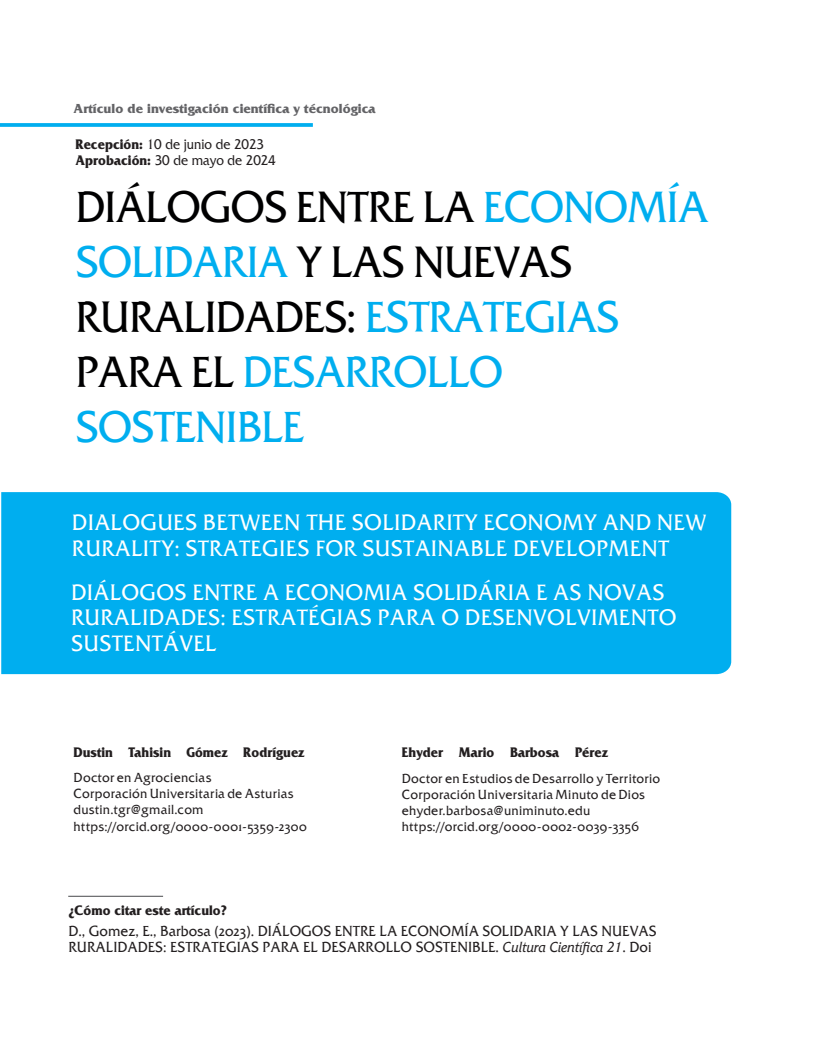
<style>
.page{position:relative;width:819px;height:1053px;background:#fff}
.page>*{position:absolute;margin:0;border:0;box-sizing:border-box;transform-origin:0 0}
.Titulo_Portada{font:43.75px/55px "Friz Qua Regu OS";letter-spacing:-.03em;color:#00aeef;scale:.92 1}
.Subtitulos_Portada{font:22.38px/25.5px "Friz Qua Regu OS";letter-spacing:.015em;color:#fff;scale:.93 1}
.t1{font:14.62px/16.2px "Friz Qua Regu OS";color:#231f20;scale:.92 1}
.t2{font:14.62px "Septimus";color:#231f20;scale:.92 1}
.t3{font:700 14.62px "Friz Quadrata Std";color:#231f20;scale:.92 1}
.Subtitulos2_Portada{font:700 14.5px "Friz Quadrata Std";color:#231f20;scale:.93 1}
.Articulo_Letra{font:700 13.75px "Friz Quadrata Std";color:#636366}
.Párrafo{font:13.12px "Friz Qua Regu OS";letter-spacing:.02em;color:#231f20;scale:.93 1}
.s1{font-family:"Friz Quadrata Std";font-weight:700}
.s2{color:#000001}
.s3{font-family:"Friz Quadrata Std";font-style:italic}
</style>
<div class="page">
<svg style="left:0;top:123px;width:313px;height:4px"></svg>
<div style="left:1px;top:492px;width:730px;height:182px;background:#00aeef"></div>
<hr style="left:68px;top:895px;width:95px;height:1px;background:#6c6d70">
<p class="Articulo_Letra" style="left:74px;top:100px;width:304px">Artículo de investigación científica y técnológica</p>
<p class="t2" style="left:75px;top:135px;width:206px"><span class="s1">Recepción:</span> 10 de junio de 2023</p>
<p class="t2" style="left:75px;top:151px;width:219px"><span class="s1">Aprobación:</span> 30 de mayo de 2024</p>
<p class="Titulo_Portada" style="left:75px;top:178px;width:689px"><span class="s2">DIÁLOGOS ENTRE LA</span> ECONOMÍA<br>SOLIDARIA <span class="s2">Y LAS NUEVAS<br>RURALIDADES:</span> ESTRATEGIAS<br><span class="s2">PARA EL</span> DESARROLLO<br>SOSTENIBLE</p>
<p class="Subtitulos_Portada" style="left:72px;top:509px;width:683px">DIALOGUES BETWEEN THE SOLIDARITY ECONOMY AND NEW<br>RURALITY: STRATEGIES FOR SUSTAINABLE DEVELOPMENT</p>
<p class="Subtitulos_Portada" style="left:71px;top:578px;width:652px">DIÁLOGOS ENTRE A ECONOMIA SOLIDÁRIA E AS NOVAS<br>RURALIDADES: ESTRATÉGIAS PARA O DESENVOLVIMENTO<br>SUSTENTÁVEL</p>
<p class="t3" style="left:74px;top:744px;width:253px">Dustin Tahisin Gómez Rodríguez</p>
<p class="Párrafo" style="left:74px;top:769px;width:150px">Doctor en Agrociencias</p>
<p class="Párrafo" style="left:74px;top:785px;width:238px">Corporación Universitaria de Asturias</p>
<p class="Párrafo" style="left:74px;top:801px;width:141px">dustin.tgr@gmail.com</p>
<p class="Párrafo" style="left:74px;top:817px;width:252px">https://orcid.org/0000-0001-5359-2300</p>
<p class="t3" style="left:402px;top:744px;width:226px">Ehyder Mario Barbosa Pérez</p>
<p class="Párrafo" style="left:402px;top:769px;width:279px">Doctor en Estudios de Desarrollo y Territorio</p>
<p class="Párrafo" style="left:402px;top:786px;width:263px">Corporación Universitaria Minuto de Dios</p>
<p class="Párrafo" style="left:402px;top:802px;width:204px">ehyder.barbosa@uniminuto.edu</p>
<p class="Párrafo" style="left:402px;top:818px;width:256px">https://orcid.org/0000-0002-0039-3356</p>
<p class="Subtitulos2_Portada" style="left:68px;top:902px;width:172px">¿Cómo citar este artículo?</p>
<p class="t1" style="left:68px;top:922px;width:641px">D., Gomez, E., Barbosa (2023). DIÁLOGOS ENTRE LA ECONOMÍA SOLIDARIA Y LAS NUEVAS<br>RURALIDADES: ESTRATEGIAS PARA EL DESARROLLO SOSTENIBLE. <span class="s3">Cultura Científica 21</span>. Doi</p>
</div>
